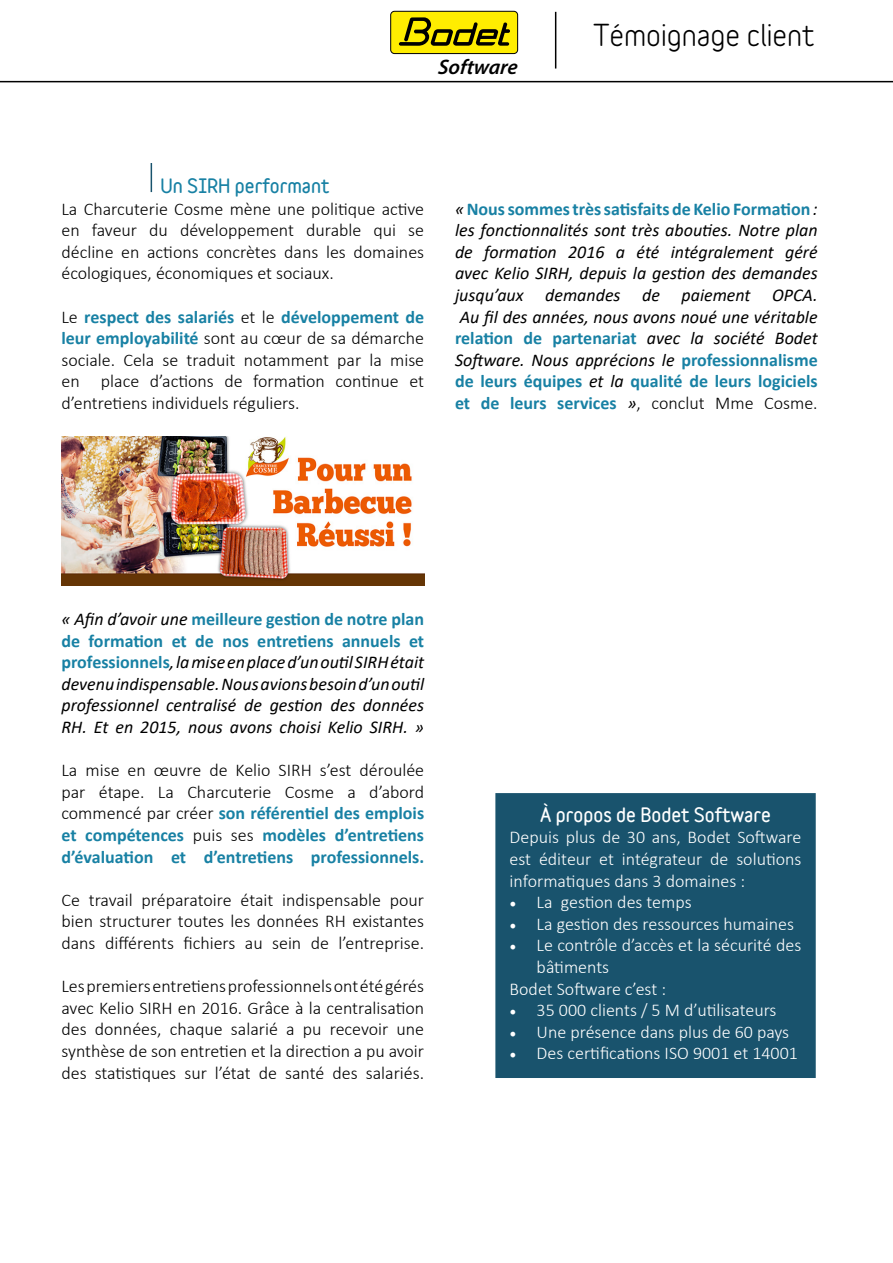
<style>
.page{position:relative;width:893px;height:1263px;background:#fff}
.page>*{position:absolute;margin:0;border:0;box-sizing:border-box;transform-origin:0 0}
.t1{font:700 28.5px "Variable";color:#000}
.t2{font:italic 600 21px "Myriad Pro";color:#000}
.t3{font:300 18px/21.6px "Calibri";color:#000;text-align:justify}
.t4{font:italic 18px/21.6px "Calibri";color:#000;text-align:justify}
.t5{font:300 18px/21.6px "Calibri";color:#fff;text-align:justify}
.t6{font:700 18px/21.6px "Calibri";color:#1881a4;text-align:justify}
.t7{font:18px "Variable Regular 4";color:#fff}
.t8{font:18px "Variable Regular 4";color:#1881a4}
.s1{font-weight:700;color:#1881a4}
.s2{font-weight:700;font-style:normal;color:#1881a4}
.s3{font-weight:300;font-style:normal}
.s4{font-weight:300;color:#000}
.s5{font-family:"Minion Pro";font-weight:400}
</style>
<div class="page">
<div style="left:391px;top:11px;width:127px;height:43px;background:#ffed00;border-radius:4px"></div>
<div style="left:390px;top:11px;width:128px;height:43px;border:1px solid #000;border-radius:4px"></div>
<svg style="left:399px;top:17px;width:111px;height:29px"></svg>
<hr style="left:555px;top:12px;width:1px;height:57px;background:#000">
<hr style="left:0;top:81px;width:893px;height:1px;background:#000">
<div style="left:496px;top:794px;width:319px;height:283px;background:#19536d"></div>
<div style="left:495px;top:793px;width:321px;height:285px;border:2px solid #19536d"></div>
<svg style="left:151px;top:163px;width:1px;height:29px"></svg>
<img style="left:61px;top:437px;width:363px;height:149px">
<p class="t2" style="left:438px;top:53px;width:83px">Software</p>
<h1 class="t1" style="left:593px;top:24px;width:223px">Témoignage client</h1>
<p class="t8" style="left:160px;top:172px;width:171px">Un SIRH performant</p>
<p class="t3" style="left:61px;top:198px;width:364px">La Charcuterie Cosme mène une politique active en faveur du développement durable qui se décline en actions concrètes dans les domaines écologiques, économiques et sociaux.</p>
<p class="t3" style="left:61px;top:306px;width:364px">Le <span class="s1">respect des salariés</span> et le <span class="s1">développement de leur employabilité</span> sont au cœur de sa démarche sociale. Cela se traduit notamment par la mise en place d’actions de formation continue et d’entretiens individuels réguliers.</p>
<p class="t4" style="left:455px;top:197px;width:364px">« <span class="s2">Nous sommes très satisfaits de Kelio Formation</span> : les fonctionnalités sont très abouties. Notre plan de formation 2016 a été intégralement géré avec Kelio SIRH, depuis la gestion des demandes jusqu’aux demandes de paiement OPCA.<br>Au fil des années, nous avons noué une véritable <span class="s2">relation de partenariat</span> avec la société Bodet Software. Nous apprécions le <span class="s2">professionnalisme de leurs équipes</span> et la <span class="s2">qualité de leurs logiciels et de leurs services</span> »<span class="s3">, conclut Mme Cosme.</span></p>
<p class="t4" style="left:61px;top:607px;width:364px">« Afin d’avoir une <span class="s2">meilleure gestion de notre plan de formation et de nos entretiens annuels et professionnels</span>, la mise en place d’un outil SIRH était devenu indispensable. Nous avions besoin d’un outil professionnel centralisé de gestion des données RH. Et en 2015, nous avons choisi Kelio SIRH. »</p>
<p class="t6" style="left:61px;top:759px;width:364px"><span class="s4">La mise en œuvre de Kelio SIRH s’est déroulée par étape. La Charcuterie Cosme a d’abord commencé par créer</span> son référentiel des emplois et compétences <span class="s4">puis ses</span> modèles d’entretiens d’évaluation et d’entretiens professionnels.</p>
<p class="t3" style="left:61px;top:889px;width:364px">Ce travail préparatoire était indispensable pour bien structurer toutes les données RH existantes dans différents fichiers au sein de l’entreprise.</p>
<p class="t3" style="left:61px;top:975px;width:364px">Les premiers entretiens professionnels ont été gérés avec Kelio SIRH en 2016. Grâce à la centralisation des données, chaque salarié a pu recevoir une synthèse de son entretien et la direction a pu avoir des statistiques sur l’état de santé des salariés.</p>
<p class="t7" style="left:540px;top:801px;width:232px">À propos de Bodet Software</p>
<p class="t5" style="left:510px;top:826px;width:293px">Depuis plus de 30 ans, Bodet Software est éditeur et intégrateur de solutions informatiques dans 3 domaines :</p>
<p class="t5" style="left:510px;top:891px;width:184px"><span class="s5">•</span> La gestion des temps</p>
<p class="t5" style="left:510px;top:913px;width:286px"><span class="s5">•</span> La gestion des ressources humaines</p>
<p class="t5" style="left:510px;top:934px;width:293px"><span class="s5">•</span> Le contrôle d’accès et la sécurité des</p>
<p class="t5" style="left:537px;top:956px;width:74px">bâtiments</p>
<p class="t5" style="left:510px;top:978px;width:158px">Bodet Software c’est :</p>
<p class="t5" style="left:510px;top:999px;width:268px"><span class="s5">•</span> 35 000 clients / 5 M d’utilisateurs</p>
<p class="t5" style="left:510px;top:1021px;width:281px"><span class="s5">•</span> Une présence dans plus de 60 pays</p>
<p class="t5" style="left:510px;top:1042px;width:290px"><span class="s5">•</span> Des certifications ISO 9001 et 14001</p>
</div>
